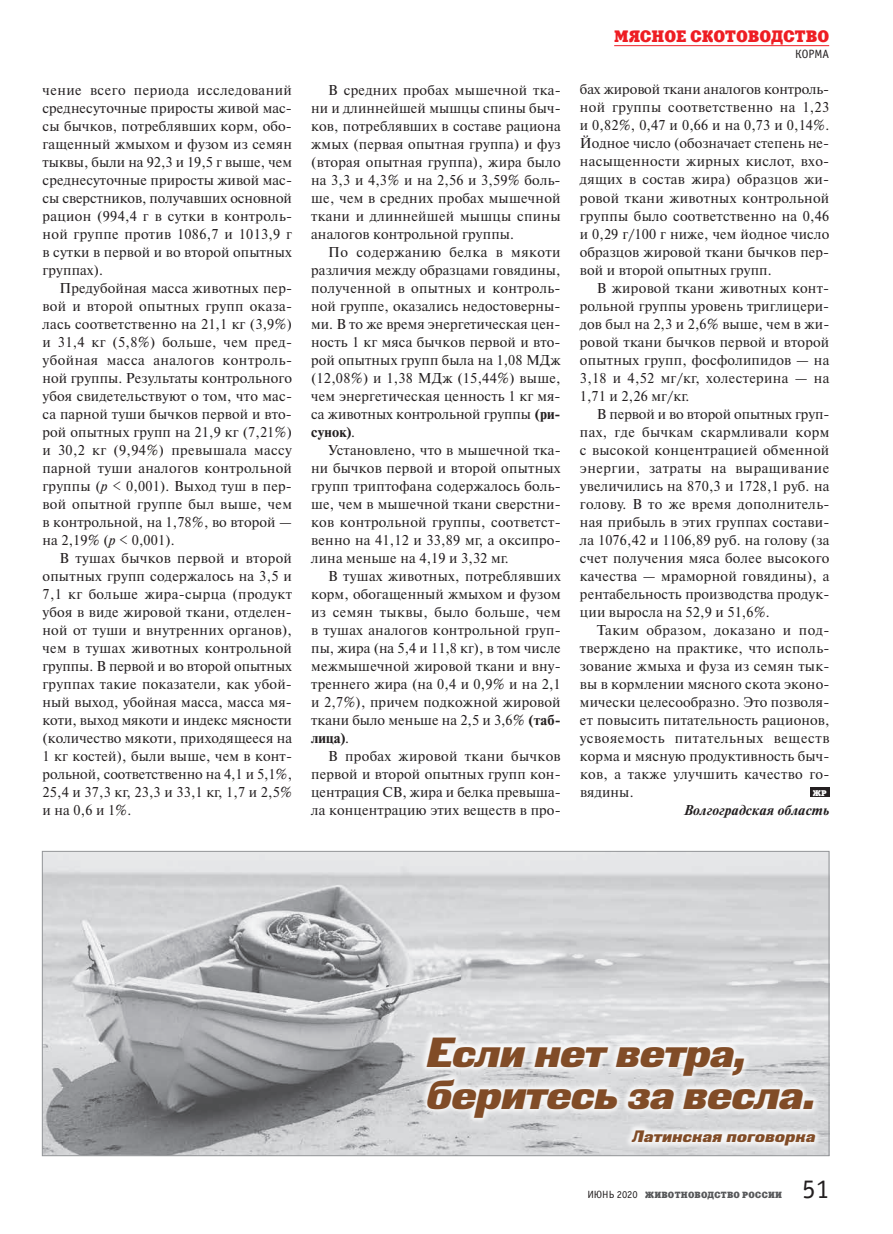
<style>
.page{position:relative;width:893px;height:1234px;background:#fff}
.page>*{position:absolute;margin:0;border:0;box-sizing:border-box;transform-origin:0 0}
.t1{font:italic 42px/42px "Black Grotesk C";letter-spacing:-.02em;color:#814c27}
.t2{font:27px "Officina Sans C";color:#231f20}
.t3{font:16.5px "Xenia C";color:#ee1d23}
.t4{font:italic 16.5px "Black Grotesk C";letter-spacing:.01em;color:#814c27}
.t5{font:14.25px/18px "Newton C";letter-spacing:.01em;color:#231f20;text-align:justify}
.t6{font:italic 700 14.25px "Newton C";letter-spacing:.01em;color:#231f20}
.t7{font:12px "Officina Sans C";color:#231f20}
.t8{font:9px "Xenia C";letter-spacing:.025em;color:#57585a}
.t9{font:8.25px "Xenia C";color:#fff}
.s1{font-style:italic}
.s2{font-weight:700}
.s3{font-family:"Officina Sans C";font-size:10.5px;color:#231f20}
</style>
<div class="page">
<hr style="left:614px;top:45px;width:215px;height:1px;background:#ee1d23">
<div style="left:810px;top:787px;width:19px;height:10px;background:#231f20"></div>
<img style="left:44px;top:853px;width:783px;height:300px">
<div style="left:419px;top:1029px;width:404px;height:123px;background:#fff;opacity:.8"></div>
<p class="t5" style="left:43px;top:81px;width:251px">чение всего периода исследований среднесуточные приросты живой мас&shy;сы бычков, потреблявших корм, обо&shy;гащенный жмыхом и фузом из семян тыквы, были на 92,3 и 19,5 г выше, чем среднесуточные приросты живой мас&shy;сы сверстников, получавших основной рацион (994,4 г в сутки в контроль&shy;ной группе против 1086,7 и 1013,9 г в сутки в первой и во второй опытных группах).</p>
<p class="t5" style="left:43px;top:279px;width:251px;text-indent:17px">Предубойная масса животных пер&shy;вой и второй опытных групп оказа&shy;лась соответственно на 21,1 кг (3,9%) и 31,4 кг (5,8%) больше, чем пред&shy;убойная масса аналогов контроль&shy;ной группы. Результаты контрольного убоя свидетельствуют о том, что мас&shy;са парной туши бычков первой и вто&shy;рой опытных групп на 21,9 кг (7,21%) и 30,2 кг (9,94%) превышала массу парной туши аналогов контрольной группы (<span class="s1">р</span> &lt; 0,001). Выход туш в пер&shy;вой опытной группе был выше, чем в контрольной, на 1,78%, во второй — на 2,19% (<span class="s1">р</span> &lt; 0,001).</p>
<p class="t5" style="left:43px;top:549px;width:251px;text-indent:17px">В тушах бычков первой и второй опытных групп содержалось на 3,5 и 7,1 кг больше жира-сырца (продукт убоя в виде жировой ткани, отделен&shy;ной от туши и внутренних органов), чем в тушах животных контрольной группы. В первой и во второй опытных группах такие показатели, как убой&shy;ный выход, убойная масса, масса мя&shy;коти, выход мякоти и индекс мясности (количество мякоти, приходящееся на 1 кг костей), были выше, чем в конт&shy;рольной, соответственно на 4,1 и 5,1%, 25,4 и 37,3 кг, 23,3 и 33,1 кг, 1,7 и 2,5% и на 0,6 и 1%.</p>
<p class="t5" style="left:311px;top:81px;width:251px;text-indent:17px">В средних пробах мышечной тка&shy;ни и длиннейшей мышцы спины быч&shy;ков, потреблявших в составе рациона жмых (первая опытная группа) и фуз (вторая опытная группа), жира было на 3,3 и 4,3% и на 2,56 и 3,59% боль&shy;ше, чем в средних пробах мышечной ткани и длиннейшей мышцы спины аналогов контрольной группы.</p>
<p class="t5" style="left:311px;top:243px;width:251px;text-indent:17px">По содержанию белка в мякоти различия между образцами говядины, полученной в опытных и контроль&shy;ной группе, оказались недостоверны&shy;ми. В то же время энергетическая цен&shy;ность 1 кг мяса бычков первой и вто&shy;рой опытных групп была на 1,08 МДж (12,08%) и 1,38 МДж (15,44%) выше, чем энергетическая ценность 1 кг мя&shy;са животных контрольной группы <span class="s2">(ри&shy;сунок)</span>.</p>
<p class="t5" style="left:311px;top:441px;width:251px;text-indent:17px">Установлено, что в мышечной тка&shy;ни бычков первой и второй опытных групп триптофана содержалось боль&shy;ше, чем в мышечной ткани сверстни&shy;ков контрольной группы, соответст&shy;венно на 41,12 и 33,89 мг, а оксипро&shy;лина меньше на 4,19 и 3,32 мг.</p>
<p class="t5" style="left:311px;top:567px;width:251px;text-align:left;text-indent:17px">В тушах животных, потреблявших корм, обогащенный жмыхом и фузом из семян тыквы, было больше, чем в тушах аналогов контрольной груп&shy;пы, жира (на 5,4 и 11,8 кг), в том числе межмышечной жировой ткани и вну&shy;треннего жира (на 0,4 и 0,9% и на 2,1 и 2,7%), причем подкожной жировой ткани было меньше на 2,5 и 3,6% <span class="s2">(таб&shy;лица)</span>.</p>
<p class="t5" style="left:311px;top:747px;width:251px;text-indent:17px">В пробах жировой ткани бычков первой и второй опытных групп кон&shy;центрация СВ, жира и белка превыша&shy;ла концентрацию этих веществ в про-</p>
<p class="t3" style="left:614px;top:26px;width:216px">МЯСНОЕ СКОТОВОДСТВО</p>
<p class="t7" style="left:795px;top:48px;width:36px">КОРМА</p>
<p class="t5" style="left:580px;top:81px;width:251px">бах жировой ткани аналогов контроль&shy;ной группы соответственно на 1,23 и 0,82%, 0,47 и 0,66 и на 0,73 и 0,14%.<br>Йодное число (обозначает степень не&shy;насыщенности жирных кислот, вхо&shy;дящих в состав жира) образцов жи&shy;ровой ткани животных контрольной группы было соответственно на 0,46 и 0,29 г/100 г ниже, чем йодное число образцов жировой ткани бычков пер&shy;вой и второй опытных групп.</p>
<p class="t5" style="left:580px;top:279px;width:251px;text-indent:17px">В жировой ткани животных конт&shy;рольной группы уровень триглицери&shy;дов был на 2,3 и 2,6% выше, чем в жи&shy;ровой ткани бычков первой и второй опытных групп, фосфолипидов — на 3,18 и 4,52 мг/кг, холестерина — на 1,71 и 2,26 мг/кг.</p>
<p class="t5" style="left:580px;top:405px;width:251px;text-indent:17px">В первой и во второй опытных груп&shy;пах, где бычкам скармливали корм с высокой концентрацией обменной энергии, затраты на выращивание увеличились на 870,3 и 1728,1 руб. на голову. В то же время дополнитель&shy;ная прибыль в этих группах состави&shy;ла 1076,42 и 1106,89 руб. на голову (за счет получения мяса более высокого качества — мраморной говядины), а рентабельность производства продук&shy;ции выросла на 52,9 и 51,6%.</p>
<p class="t5" style="left:580px;top:620px;width:251px;text-align:left;text-indent:17px">Таким образом, доказано и под&shy;тверждено на практике, что исполь&shy;зование жмыха и фуза из семян тык&shy;вы в кормлении мясного скота эконо&shy;мически целесообразно. Это позволя&shy;ет повысить питательность рационов, усвояемость питательных веществ корма и мясную продуктивность быч&shy;ков, а также улучшить качество го&shy;вядины.</p>
<p class="t9" style="left:813px;top:787px;width:15px">ЖР</p>
<p class="t6" style="left:684px;top:802px;width:147px">Волгоградская область</p>
<h1 class="t1" style="left:426px;top:1030px;width:390px">Если нет ветра, беритесь за весла.</h1>
<p class="t4" style="left:632px;top:1125px;width:185px">Латинская поговорка</p>
<p class="t8" style="left:587px;top:1188px;width:196px"><span class="s3">ИЮНЬ 2020</span> ЖИВОТНОВОДСТВО РОССИИ</p>
<h2 class="t2" style="left:802px;top:1174px;width:28px">51</h2>
</div>
